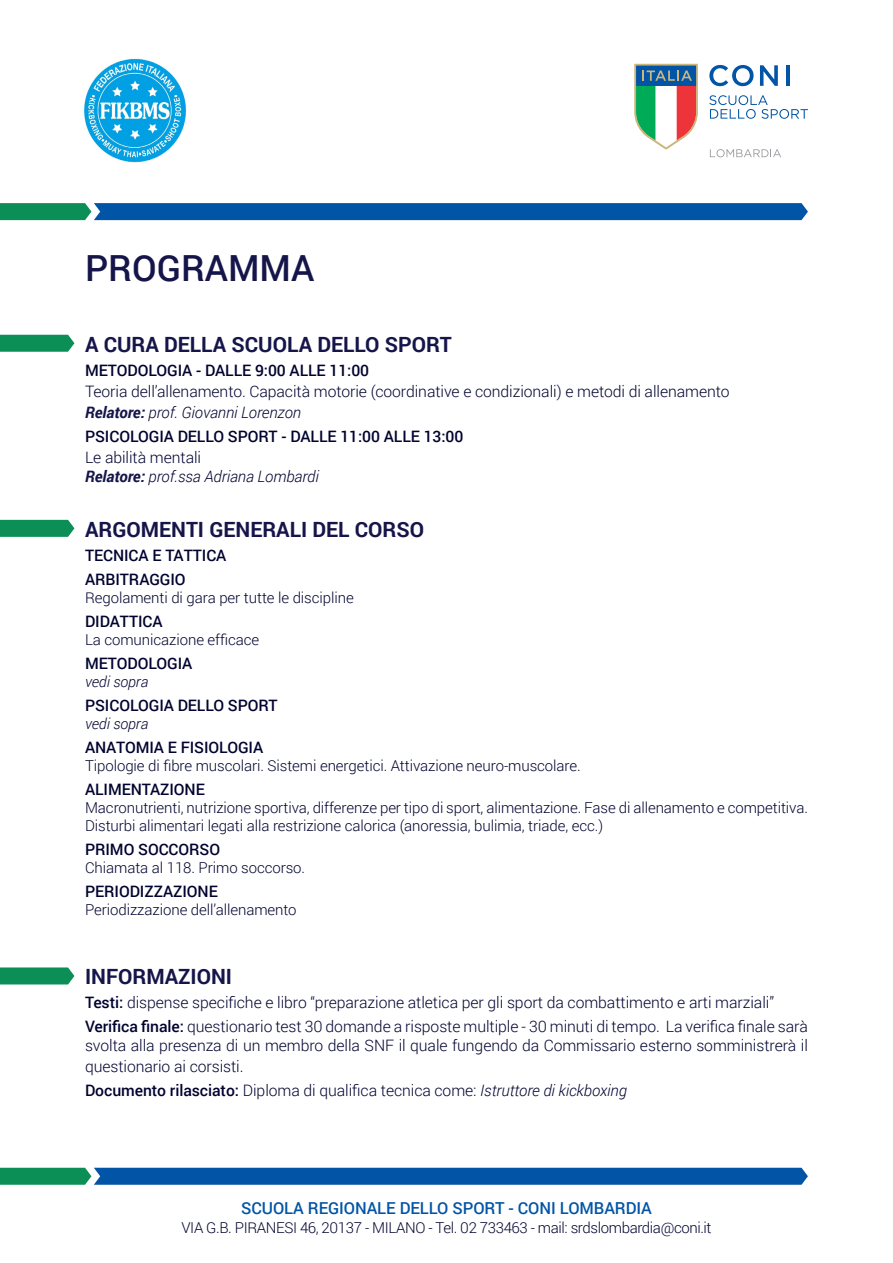
<style>
.page{position:relative;width:893px;height:1263px;background:#fff}
.page>*{position:absolute;margin:0;border:0;box-sizing:border-box;transform-origin:0 0}
.t1{font:500 36px "Roboto";color:#15154a}
.t2{font:700 21px "Roboto";color:#15154a}
.t3{font:500 16.5px "Roboto";letter-spacing:-.005em;color:#0154a6}
.t4{font:300 15.75px/18.9px "Roboto";letter-spacing:-.005em;color:#00032f}
.t5{font:500 15.75px "Roboto";letter-spacing:-.005em;color:#00032f}
.t6{font:italic 300 15.75px "Roboto";letter-spacing:-.005em;color:#00032f}
.t7{font:300 15px/18px "Roboto";letter-spacing:-.005em;color:#00032f}
.t8{font:300 15px "Roboto";letter-spacing:-.025em;color:#00032f}
.t9{font:italic 300 15px "Roboto";letter-spacing:-.005em;color:#00032f}
.s1{font-weight:700;color:#15154a}
.s2{font-weight:500}
.s3{font-style:italic}
</style>
<div class="page">
<svg style="left:0;top:1168px;width:808px;height:17px"></svg>
<svg style="left:0;top:520px;width:74px;height:17px"></svg>
<svg style="left:0;top:335px;width:74px;height:17px"></svg>
<svg style="left:0;top:967px;width:74px;height:17px"></svg>
<svg style="left:0;top:203px;width:808px;height:17px"></svg>
<svg style="left:634px;top:64px;width:64px;height:85px"></svg>
<svg style="left:709px;top:65px;width:45px;height:21px"></svg>
<svg style="left:760px;top:65px;width:18px;height:21px"></svg>
<hr style="left:786px;top:65px;width:4px;height:21px;background:#0154a6">
<svg style="left:709px;top:95px;width:99px;height:24px"></svg>
<svg style="left:710px;top:149px;width:71px;height:8px"></svg>
<img style="left:84px;top:58px;width:103px;height:105px">
<p class="t1" style="left:85px;top:242px;width:231px">PROGRAMMA</p>
<p class="t2" style="left:85px;top:329px;width:368px">A CURA DELLA SCUOLA DELLO SPORT</p>
<p class="t5" style="left:85px;top:359px;width:286px">METODOLOGIA - DALLE 9:00 ALLE 11:00</p>
<p class="t4" style="left:85px;top:381px;width:646px">Teoria dell’allenamento. Capacità motorie (coordinative e condizionali) e metodi di allenamento</p>
<p class="t6" style="left:85px;top:401px;width:218px"><span class="s1">Relatore:</span> prof. Giovanni Lorenzon</p>
<p class="t5" style="left:85px;top:425px;width:380px">PSICOLOGIA DELLO SPORT - DALLE 11:00 ALLE 13:00</p>
<p class="t4" style="left:85px;top:447px;width:118px">Le abilità mentali</p>
<p class="t6" style="left:85px;top:465px;width:235px"><span class="s1">Relatore:</span> prof.ssa Adriana Lombardi</p>
<p class="t2" style="left:85px;top:515px;width:341px">ARGOMENTI GENERALI DEL CORSO</p>
<p class="t5" style="left:85px;top:544px;width:143px">TECNICA E TATTICA</p>
<p class="t5" style="left:85px;top:568px;width:102px">ARBITRAGGIO</p>
<p class="t7" style="left:85px;top:588px;width:270px">Regolamenti di gara per tutte le discipline</p>
<p class="t5" style="left:85px;top:610px;width:79px">DIDATTICA</p>
<p class="t7" style="left:85px;top:630px;width:176px">La comunicazione efficace</p>
<p class="t5" style="left:85px;top:652px;width:109px">METODOLOGIA</p>
<p class="t9" style="left:85px;top:671px;width:65px">vedi sopra</p>
<p class="t5" style="left:85px;top:694px;width:194px">PSICOLOGIA DELLO SPORT</p>
<p class="t9" style="left:85px;top:713px;width:65px">vedi sopra</p>
<p class="t5" style="left:85px;top:736px;width:180px">ANATOMIA E FISIOLOGIA</p>
<p class="t7" style="left:85px;top:756px;width:497px">Tipologie di fibre muscolari. Sistemi energetici. Attivazione neuro-muscolare.</p>
<p class="t5" style="left:85px;top:778px;width:121px">ALIMENTAZIONE</p>
<p class="t7" style="left:85px;top:798px;width:724px">Macronutrienti, nutrizione sportiva, differenze per tipo di sport, alimentazione. Fase di allenamento e competitiva.<br>Disturbi alimentari legati alla restrizione calorica (anoressia, bulimia, triade, ecc.)</p>
<p class="t5" style="left:85px;top:838px;width:137px">PRIMO SOCCORSO</p>
<p class="t7" style="left:85px;top:858px;width:222px">Chiamata al 118. Primo soccorso.</p>
<p class="t5" style="left:85px;top:880px;width:134px">PERIODIZZAZIONE</p>
<p class="t7" style="left:85px;top:900px;width:213px">Periodizzazione dell’allenamento</p>
<p class="t2" style="left:85px;top:962px;width:149px">INFORMAZIONI</p>
<p class="t4" style="left:85px;top:993px;width:691px"><span class="s2">Testi:</span> dispense specifiche e libro “preparazione atletica per gli sport da combattimento e arti marziali”</p>
<p class="t4" style="left:85px;top:1017px;width:724px"><span class="s2">Verifica finale:</span> questionario test 30 domande a risposte multiple - 30 minuti di tempo. La verifica finale sarà svolta alla presenza di un membro della SNF il quale fungendo da Commissario esterno somministrerà il</p>
<p class="t4" style="left:85px;top:1057px;width:160px">questionario ai corsisti.</p>
<p class="t4" style="left:85px;top:1081px;width:543px"><span class="s2">Documento rilasciato:</span> Diploma di qualifica tecnica come: <span class="s3">Istruttore di kickboxing</span></p>
<p class="t3" style="left:241px;top:1196px;width:412px">SCUOLA REGIONALE DELLO SPORT - CONI LOMBARDIA</p>
<p class="t8" style="left:181px;top:1217px;width:532px">VIA G.B. PIRANESI 46, 20137 - MILANO - Tel. 02 733463 - mail: srdslombardia@coni.it</p>
</div>
